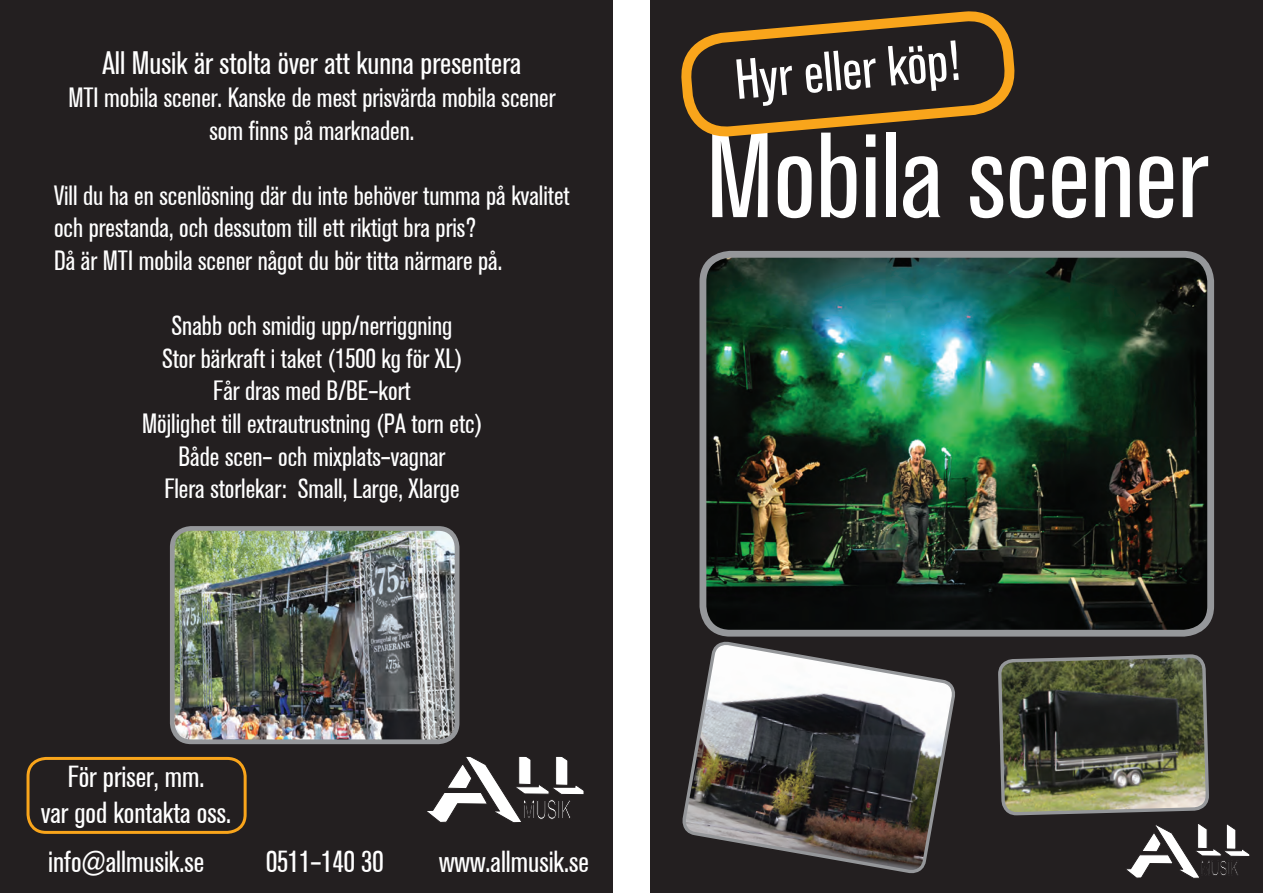
<style>
.page{position:relative;width:1263px;height:893px;background:#fff}
.page>*{position:absolute;margin:0;border:0;box-sizing:border-box;transform-origin:0 0}
.t1{font:119.7px "Akzidenz Grotesk BQ Cnd";color:#fff}
.t2{font:55.95px "Akzidenz Grotesk BQ Cnd";color:#fff}
.t3{font:31.65px "Akzidenz Grotesk BQ Cnd";color:#fff}
.t4{font:29.7px/35.7px "Akzidenz Grotesk BQ Cnd";color:#fff;text-align:center}
.t5{font:27.15px/32.5px "Akzidenz Grotesk BQ Cnd";color:#fff;text-align:center}
</style>
<div class="page">
<div style="left:651px;top:0;width:612px;height:893px;background:#231f20"></div>
<div style="left:0;top:0;width:612px;height:893px;background:#231f20"></div>
<img style="left:176px;top:530px;width:280px;height:210px">
<div style="left:170px;top:526px;width:289px;height:218px;border:5px solid #95979a;border-radius:19px"></div>
<img style="left:998px;top:656px;width:211px;height:158px">
<svg style="left:1126px;top:824px;width:124px;height:55px"></svg>
<img style="left:707px;top:259px;width:499px;height:370px">
<div style="left:699px;top:251px;width:515px;height:386px;border:7px solid #95979a;border-radius:27px"></div>
<svg style="left:682px;top:641px;width:273px;height:233px"></svg>
<svg style="left:427px;top:757px;width:156px;height:66px"></svg>
<svg style="left:681px;top:11px;width:334px;height:124px"></svg>
<svg style="left:29px;top:756px;width:209px;height:78px"></svg>
<div style="left:27px;top:757px;width:220px;height:77px;border:3px solid #f9a51b;border-radius:18px"></div>
<p class="t3" style="left:102px;top:46px;width:420px">All Musik är stolta över att kunna presentera</p>
<p class="t5" style="left:68px;top:82px;width:489px">MTI mobila scener. Kanske de mest prisvärda mobila scener som finns på marknaden.</p>
<p class="t5" style="left:54px;top:180px;width:517px;text-align:left">Vill du ha en scenlösning där du inte behöver tumma på kvalitet och prestanda, och dessutom till ett riktigt bra pris?<br>Då är MTI mobila scener något du bör titta närmare på.</p>
<p class="t5" style="left:142px;top:310px;width:342px">Snabb och smidig upp/nerriggning<br>Stor bärkraft i taket (1500 kg för XL)<br>Får dras med B/BE–kort<br>Möjlighet till extrautrustning (PA torn etc)<br>Både scen– och mixplats–vagnar<br>Flera storlekar: Small, Large, Xlarge</p>
<p class="t4" style="left:41px;top:759px;width:191px">För priser, mm.<br>var god kontakta oss.</p>
<p class="t4" style="left:48px;top:845px;width:158px">info@allmusik.se</p>
<p class="t4" style="left:266px;top:845px;width:119px">0511–140 30</p>
<p class="t4" style="left:439px;top:845px;width:151px">www.allmusik.se</p>
<h2 class="t2" style="left:732px;top:48px;width:226px;rotate:-5deg">Hyr eller köp!</h2>
<h1 class="t1" style="left:706px;top:108px;width:503px">Mobila scener</h1>
</div>
